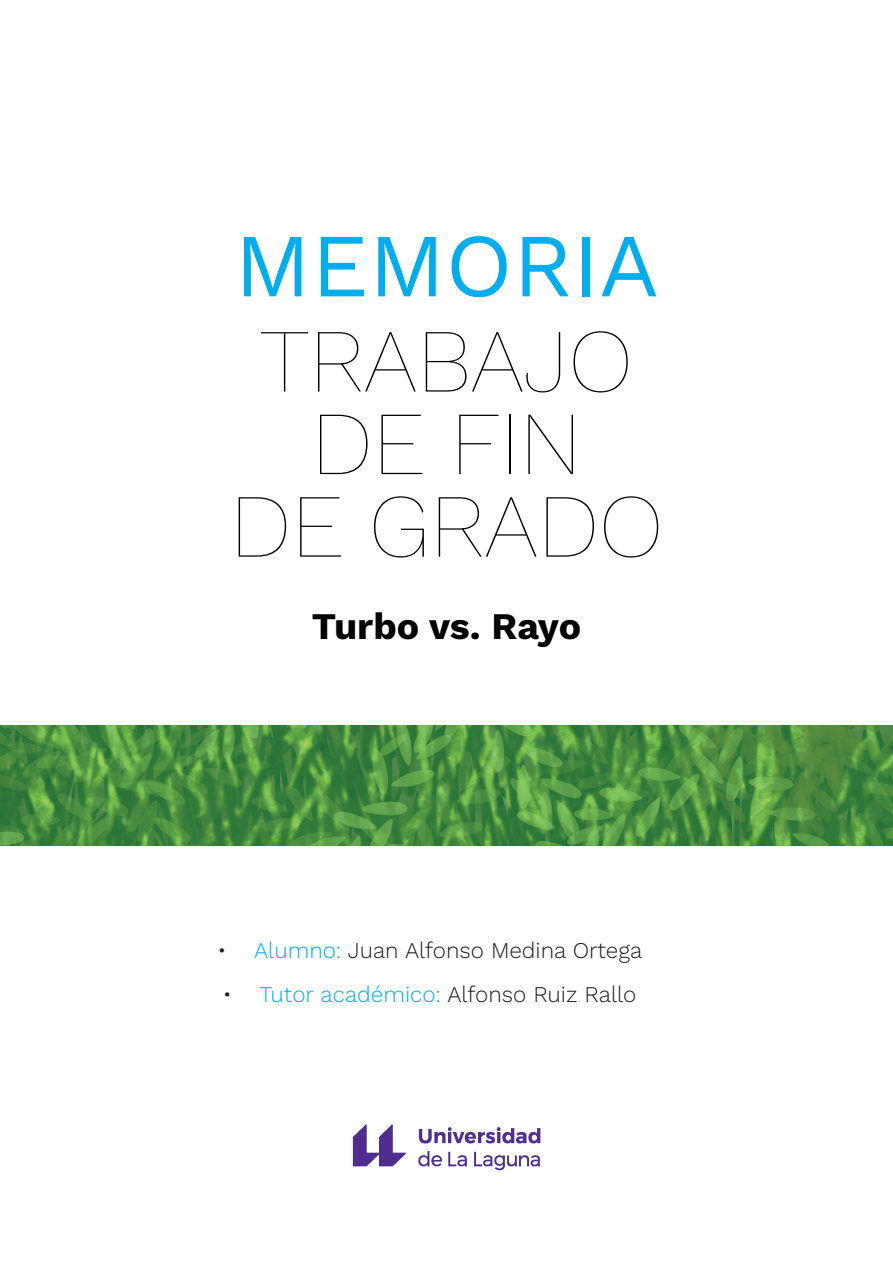
<style>
.page{position:relative;width:893px;height:1263px;background:#fff}
.page>*{position:absolute;margin:0;border:0;box-sizing:border-box;transform-origin:0 0}
.t1{font:100 90px/82.5px "Work Sans";color:#000001;text-align:center}
.t2{font:90px "Work Sans";color:#00aeef}
.t3{font:700 37.5px "Work Sans";letter-spacing:-.005em;color:#000001}
.t4{font:300 22.5px "Work Sans";color:#231f20}
.s1{color:#00aeef}
</style>
<div class="page">
<img style="left:352px;top:1124px;width:189px;height:47px">
<img style="left:0;top:726px;width:893px;height:119px">
<h1 class="t2" style="left:234px;top:197px;width:426px">MEMORIA</h1>
<h1 class="t1" style="left:230px;top:316px;width:435px">TRABAJO<br>DE FIN<br>DE GRADO</h1>
<h2 class="t3" style="left:312px;top:598px;width:271px">Turbo vs. Rayo</h2>
<p class="t4" style="left:217px;top:933px;width:427px">• <span class="s1">Alumno:</span> Juan Alfonso Medina Ortega</p>
<p class="t4" style="left:222px;top:977px;width:415px">• <span class="s1">Tutor académico:</span> Alfonso Ruiz Rallo</p>
</div>
